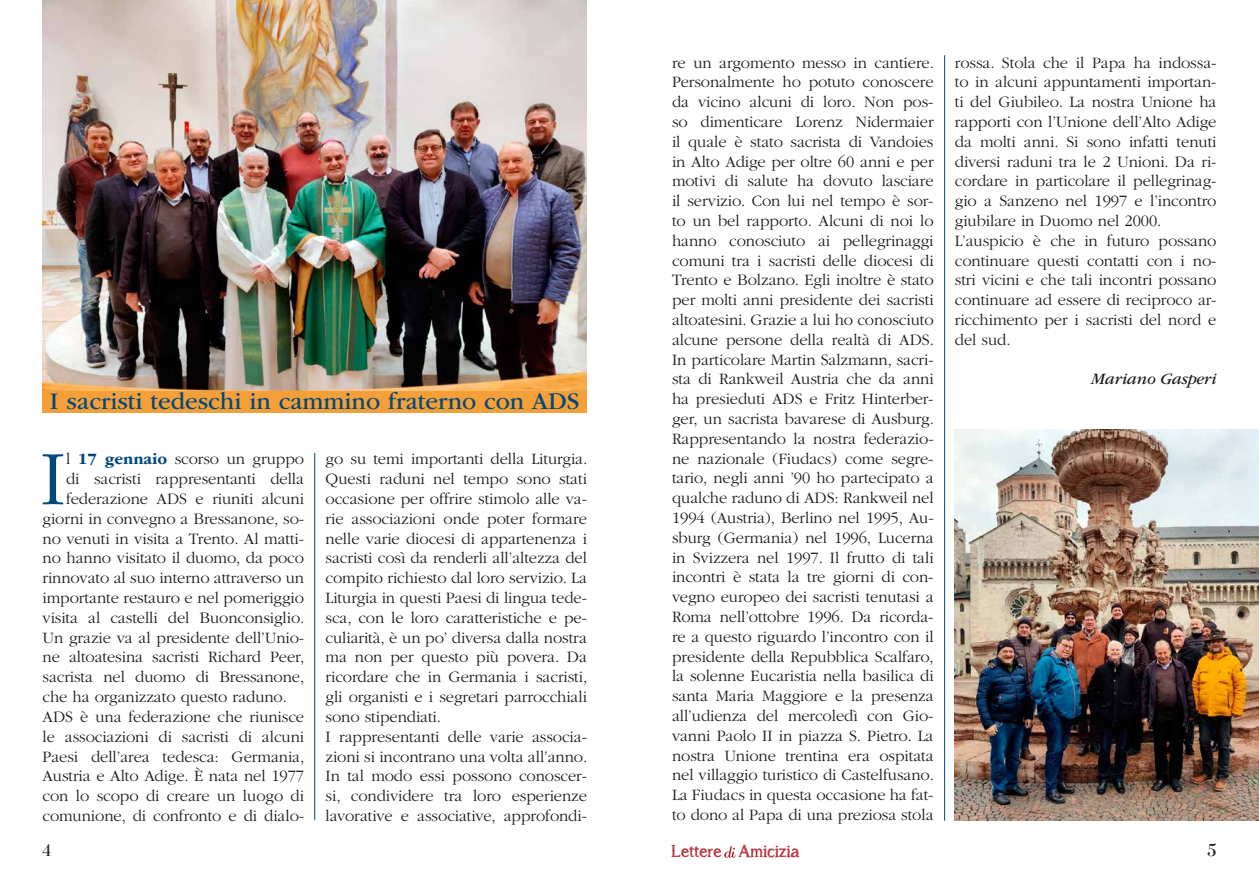
<style>
.page{position:relative;width:1259px;height:893px;background:#fff}
.page>*{position:absolute;margin:0;border:0;box-sizing:border-box;transform-origin:0 0}
.t1{font:300 80.1px "ITC Garamond Std";color:#00487e}
.t2{font:24.75px "ITC Garamond Std";color:#00487e}
.t3{font:16.95px "asongforjennifer";color:#a8141e}
.t4{font:300 16.5px/19.8px "ITC Garamond Std";letter-spacing:-.005em;color:#1a1a18}
.t5{font:italic 16.5px "ITC Garamond Std";letter-spacing:-.005em;color:#1a1a18}
.t6{font:15px "Prata";color:#1a1a18}
.s1{font-weight:700;color:#00487e}
</style>
<div class="page">
<svg style="left:724px;top:846px;width:12px;height:12px"></svg>
<img style="left:43px;top:0;width:544px;height:391px">
<hr style="left:314px;top:453px;width:1px;height:367px;background:#00487e">
<div style="left:43px;top:391px;width:544px;height:22px;background:#f49f37"></div>
<img style="left:955px;top:429px;width:304px;height:392px">
<hr style="left:944px;top:55px;width:1px;height:766px;background:#00487e">
<h2 class="t2" style="left:50px;top:387px;width:531px">I sacristi tedeschi in cammino fraterno con ADS</h2>
<h1 class="t1" style="left:40px;top:436px;width:27px">I</h1>
<p class="t4" style="left:66px;top:450px;width:239px">l <span class="s1">17 gennaio</span> scorso un gruppo</p>
<p class="t4" style="left:66px;top:469px;width:239px">di sacristi rappresentanti della</p>
<p class="t4" style="left:66px;top:489px;width:239px">federazione ADS e riuniti alcuni</p>
<p class="t4" style="left:43px;top:509px;width:263px">giorni in convegno a Bressanone, so-</p>
<p class="t4" style="left:43px;top:529px;width:263px">no venuti in visita a Trento. Al matti-</p>
<p class="t4" style="left:43px;top:549px;width:263px">no hanno visitato il duomo, da poco</p>
<p class="t4" style="left:43px;top:568px;width:263px">rinnovato al suo interno attraverso un</p>
<p class="t4" style="left:43px;top:588px;width:263px">importante restauro e nel pomeriggio</p>
<p class="t4" style="left:43px;top:608px;width:263px">visita al castelli del Buonconsiglio.</p>
<p class="t4" style="left:43px;top:628px;width:263px">Un grazie va al presidente dell’Unio-</p>
<p class="t4" style="left:43px;top:648px;width:263px">ne altoatesina sacristi Richard Peer,</p>
<p class="t4" style="left:43px;top:667px;width:263px">sacrista nel duomo di Bressanone,</p>
<p class="t4" style="left:43px;top:687px;width:246px">che ha organizzato questo raduno.</p>
<p class="t4" style="left:43px;top:707px;width:263px">ADS è una federazione che riunisce</p>
<p class="t4" style="left:43px;top:727px;width:263px">le associazioni di sacristi di alcuni</p>
<p class="t4" style="left:43px;top:747px;width:263px">Paesi dell’area tedesca: Germania,</p>
<p class="t4" style="left:43px;top:766px;width:263px">Austria e Alto Adige. È nata nel 1977</p>
<p class="t4" style="left:43px;top:786px;width:263px">con lo scopo di creare un luogo di</p>
<p class="t4" style="left:43px;top:806px;width:263px">comunione, di confronto e di dialo-</p>
<p class="t4" style="left:325px;top:450px;width:263px">go su temi importanti della Liturgia.<br>Questi raduni nel tempo sono stati occasione per offrire stimolo alle va&shy;rie associazioni onde poter formare nelle varie diocesi di appartenenza i sacristi così da renderli all’altezza del compito richiesto dal loro servizio. La Liturgia in questi Paesi di lingua tede&shy;sca, con le loro caratteristiche e pe&shy;culiarità, è un po’ diversa dalla nostra ma non per questo più povera. Da ricordare che in Germania i sacristi, gli organisti e i segretari parrocchiali sono stipendiati.<br>I rappresentanti delle varie associa&shy;zioni si incontrano una volta all’anno.<br>In tal modo essi possono conoscer&shy;si, condividere tra loro esperienze lavorative e associative, approfondi-</p>
<p class="t4" style="left:672px;top:53px;width:263px;text-align:justify">re un argomento messo in cantiere.<br>Personalmente ho potuto conoscere da vicino alcuni di loro. Non pos&shy;so dimenticare Lorenz Nidermaier il quale è stato sacrista di Vandoies in Alto Adige per oltre 60 anni e per motivi di salute ha dovuto lasciare il servizio. Con lui nel tempo è sor&shy;to un bel rapporto. Alcuni di noi lo hanno conosciuto ai pellegrinaggi comuni tra i sacristi delle diocesi di Trento e Bolzano. Egli inoltre è stato per molti anni presidente dei sacristi altoatesini. Grazie a lui ho conosciuto alcune persone della realtà di ADS.<br>In particolare Martin Salzmann, sacri&shy;sta di Rankweil Austria che da anni ha presieduti ADS e Fritz Hinterber&shy;ger, un sacrista bavarese di Ausburg.<br>Rappresentando la nostra federazio&shy;ne nazionale (Fiudacs) come segre&shy;tario, negli anni ’90 ho partecipato a qualche raduno di ADS: Rankweil nel 1994 (Austria), Berlino nel 1995, Au&shy;sburg (Germania) nel 1996, Lucerna in Svizzera nel 1997. Il frutto di tali incontri è stata la tre giorni di con&shy;vegno europeo dei sacristi tenutasi a Roma nell’ottobre 1996. Da ricorda&shy;re a questo riguardo l’incontro con il presidente della Repubblica Scalfaro, la solenne Eucaristia nella basilica di santa Maria Maggiore e la presenza all’udienza del mercoledì con Gio&shy;vanni Paolo II in piazza S. Pietro. La nostra Unione trentina era ospitata nel villaggio turistico di Castelfusano.<br>La Fiudacs in questa occasione ha fat&shy;to dono al Papa di una preziosa stola</p>
<p class="t4" style="left:955px;top:53px;width:263px">rossa. Stola che il Papa ha indossa&shy;to in alcuni appuntamenti importan&shy;ti del Giubileo. La nostra Unione ha rapporti con l’Unione dell’Alto Adige da molti anni. Si sono infatti tenuti diversi raduni tra le 2 Unioni. Da ri&shy;cordare in particolare il pellegrinag&shy;gio a Sanzeno nel 1997 e l’incontro giubilare in Duomo nel 2000.<br>L’auspicio è che in futuro possano continuare questi contatti con i no&shy;stri vicini e che tali incontri possano continuare ad essere di reciproco ar&shy;ricchimento per i sacristi del nord e del sud.</p>
<p class="t5" style="left:1091px;top:370px;width:127px">Mariano Gasperi</p>
<p class="t6" style="left:43px;top:841px;width:10px">4</p>
<p class="t3" style="left:671px;top:841px;width:129px">Lettere Amicizia</p>
<p class="t6" style="left:1207px;top:841px;width:11px">5</p>
</div>
